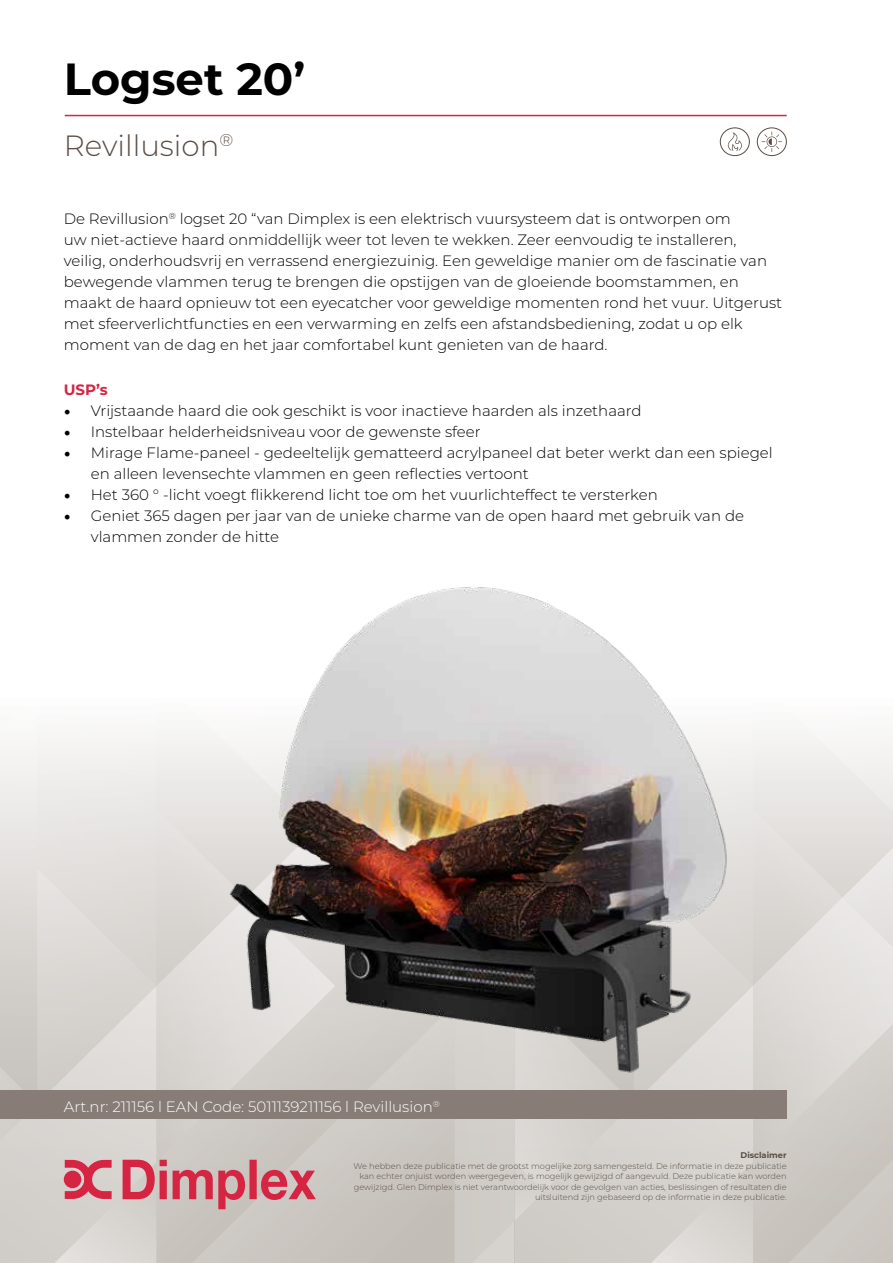
<style>
.page{position:relative;width:893px;height:1263px;background:#fff}
.page>*{position:absolute;margin:0;border:0;box-sizing:border-box;transform-origin:0 0}
.t1{font:700 45px "Montserrat";color:#000}
.t2{font:300 29.25px "Montserrat";color:#5a4d45}
.t3{font:300 15px/21px "Montserrat";color:#000}
.t4{font:300 15px "Montserrat";color:#fff}
.t5{font:700 15px "Montserrat";color:#d62543}
.t6{font:300 8.25px/10.5px "Montserrat";color:#5a4d45;text-align:right}
.t7{font:700 8.25px "Montserrat";color:#5a4d45}
.s1{font-family:"Minion Pro";font-weight:400;font-size:18px}
</style>
<div class="page">
<div style="left:720px;top:128px;width:30px;height:28px;border:1px solid #5a4d45;border-radius:50%"></div>
<svg style="left:728px;top:132px;width:14px;height:19px"></svg>
<div style="left:757px;top:128px;width:30px;height:28px;border:1px solid #5a4d45;border-radius:50%"></div>
<svg style="left:762px;top:131px;width:20px;height:21px"></svg>
<hr style="left:65px;top:115px;width:722px;height:1px;background:#d62543">
<svg style="left:0;top:732px;width:893px;height:531px;background:#d2cbc7"></svg>
<img style="left:212px;top:587px;width:534px;height:503px">
<h1 class="t1" style="left:64px;top:46px;width:243px">Logset 20’</h1>
<h2 class="t2" style="left:64px;top:126px;width:171px">Revillusion<sup>®</sup></h2>
<p class="t3" style="left:64px;top:208px;width:720px">De Revillusion<sup>®</sup> logset 20 “van Dimplex is een elektrisch vuursysteem dat is ontworpen om<br>uw niet-actieve haard onmiddellijk weer tot leven te wekken. Zeer eenvoudig te installeren,<br>veilig, onderhoudsvrij en verrassend energiezuinig. Een geweldige manier om de fascinatie van bewegende vlammen terug te brengen die opstijgen van de gloeiende boomstammen, en maakt de haard opnieuw tot een eyecatcher voor geweldige momenten rond het vuur. Uitgerust met sfeerverlichtfuncties en een verwarming en zelfs een afstandsbediening, zodat u op elk moment van de dag en het jaar comfortabel kunt genieten van de haard.</p>
<p class="t5" style="left:64px;top:379px;width:46px">USP’s</p>
<p class="t3" style="left:64px;top:400px;width:579px"><span class="s1">•</span> Vrijstaande haard die ook geschikt is voor inactieve haarden als inzethaard</p>
<p class="t3" style="left:64px;top:421px;width:418px"><span class="s1">•</span> Instelbaar helderheidsniveau voor de gewenste sfeer</p>
<p class="t3" style="left:91px;top:442px;width:683px;text-indent:-27px"><span class="s1">•</span> Mirage Flame-paneel - gedeeltelijk gematteerd acrylpaneel dat beter werkt dan een spiegel en alleen levensechte vlammen en geen reflecties vertoont</p>
<p class="t3" style="left:64px;top:484px;width:595px"><span class="s1">•</span> Het 360 ° -licht voegt flikkerend licht toe om het vuurlichteffect te versterken</p>
<p class="t3" style="left:91px;top:505px;width:655px;text-indent:-27px"><span class="s1">•</span> Geniet 365 dagen per jaar van de unieke charme van de open haard met gebruik van de vlammen zonder de hitte</p>
<p class="t4" style="left:64px;top:1096px;width:378px">Art.nr: 211156 l EAN Code: 5011139211156 l Revillusion<sup>®</sup></p>
<p class="t7" style="left:741px;top:1149px;width:48px">Disclaimer</p>
<p class="t6" style="left:354px;top:1160px;width:435px">We hebben deze publicatie met de grootst mogelijke zorg samengesteld. De informatie in deze publicatie kan echter onjuist worden weergegeven, is mogelijk gewijzigd of aangevuld. Deze publicatie kan worden gewijzigd. Glen Dimplex is niet verantwoordelijk voor de gevolgen van acties, beslissingen of resultaten die uitsluitend zijn gebaseerd op de informatie in deze publicatie.</p>
</div>
